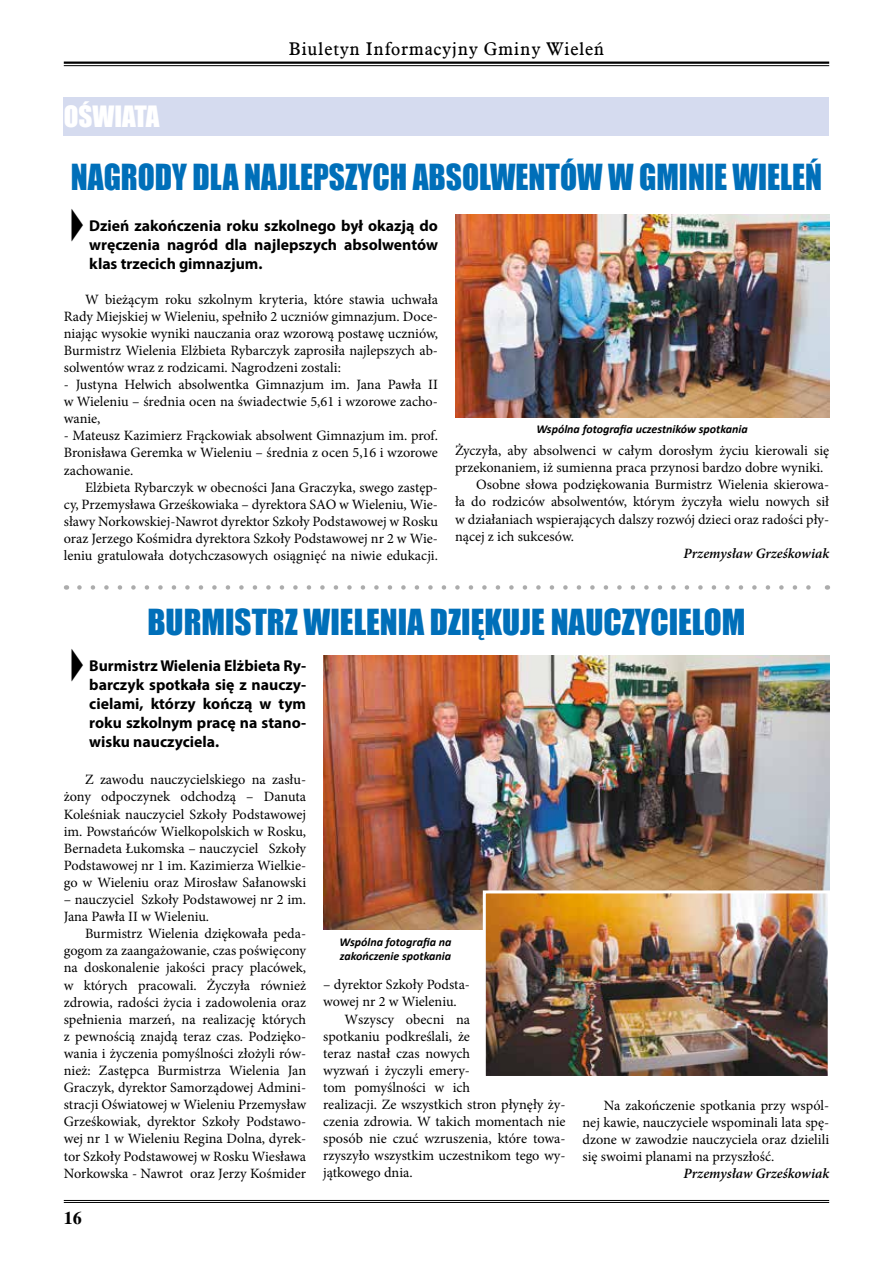
<style>
.page{position:relative;width:893px;height:1263px;background:#fff}
.page>*{position:absolute;margin:0;border:0;box-sizing:border-box;transform-origin:0 0}
.t1{font:33px "Impact";color:#006fb9;scale:.95 1}
.t2{font:33px "Impact";color:#006fb9}
.t3{font:27px "Impact";color:#fff}
.t4{font:18px "Aldine 721 EU";letter-spacing:.04em;color:#000}
.t5{font:700 18px "Dutch 801 EU";color:#000}
.t6{font:700 15.75px/18.9px "Myriad Pro";color:#000;text-align:justify}
.t7{font:14.25px/17.1px "Minion Pro";color:#000;text-align:justify}
.t8{font:italic 600 14.25px "Minion Pro";color:#000}
.t9{font:italic 700 12px/14.4px "Calibri";color:#000}
</style>
<div class="page">
<hr style="left:64px;top:62px;width:765px;height:2px;background:#000">
<hr style="left:64px;top:65px;width:765px;height:1px;background:#000">
<hr style="left:64px;top:1200px;width:765px;height:1px;background:#000">
<hr style="left:64px;top:1202px;width:765px;height:1px;background:#000">
<svg style="left:79px;top:585px;width:732px;height:5px"></svg>
<div style="left:64px;top:98px;width:765px;height:38px;background:#d5dbef"></div>
<img style="left:455px;top:215px;width:374px;height:203px">
<img style="left:323px;top:656px;width:506px;height:274px">
<img style="left:487px;top:894px;width:340px;height:181px">
<div style="left:483px;top:890px;width:348px;height:189px;border:3px solid #fff"></div>
<p class="t4" style="left:289px;top:38px;width:317px">Biuletyn Informacyjny Gminy Wieleń</p>
<h2 class="t3" style="left:64px;top:95px;width:97px">OŚWIATA</h2>
<h1 class="t1" style="left:71px;top:151px;width:792px">NAGRODY DLA NAJLEPSZYCH ABSOLWENTÓW W GMINIE WIELEŃ</h1>
<p class="t6" style="left:89px;top:216px;width:350px">Dzień zakończenia roku szkolnego był okazją do wręczenia nagród dla najlepszych absolwentów klas trzecich gimnazjum.</p>
<p class="t7" style="left:64px;top:290px;width:376px;text-indent:21px">W bieżącym roku szkolnym kryteria, które stawia uchwała Rady Miejskiej w Wieleniu, spełniło 2 uczniów gimnazjum. Doce&shy;niając wysokie wyniki nauczania oraz wzorową postawę uczniów, Burmistrz Wielenia Elżbieta Rybarczyk zaprosiła najlepszych ab&shy;solwentów wraz z rodzicami. Nagrodzeni zostali:</p>
<p class="t7" style="left:64px;top:376px;width:376px">- Justyna Helwich absolwentka Gimnazjum im. Jana Pawła II w Wieleniu – średnia ocen na świadectwie 5,61 i wzorowe zacho&shy;wanie,</p>
<p class="t7" style="left:64px;top:427px;width:376px">- Mateusz Kazimierz Frąckowiak absolwent Gimnazjum im. prof.<br>Bronisława Geremka w Wieleniu – średnia z ocen 5,16 i wzorowe zachowanie.</p>
<p class="t7" style="left:64px;top:479px;width:376px;text-indent:21px">Elżbieta Rybarczyk w obecności Jana Graczyka, swego zastęp&shy;cy, Przemysława Grześkowiaka – dyrektora SAO w Wieleniu, Wie&shy;sławy Norkowskiej-Nawrot dyrektor Szkoły Podstawowej w Rosku oraz Jerzego Kośmidra dyrektora Szkoły Podstawowej nr 2 w Wie&shy;leniu gratulowała dotychczasowych osiągnięć na niwie edukacji.</p>
<p class="t9" style="left:536px;top:421px;width:213px">Wspólna fotografia uczestników spotkania</p>
<p class="t7" style="left:455px;top:442px;width:376px">Życzyła, aby absolwenci w całym dorosłym życiu kierowali się</p>
<p class="t7" style="left:455px;top:459px;width:370px">przekonaniem, iż sumienna praca przynosi bardzo dobre wyniki.</p>
<p class="t7" style="left:476px;top:476px;width:354px">Osobne słowa podziękowania Burmistrz Wielenia skierowa-</p>
<p class="t7" style="left:455px;top:493px;width:376px">ła do rodziców absolwentów, którym życzyła wielu nowych sił</p>
<p class="t7" style="left:455px;top:510px;width:376px">w działaniach wspierających dalszy rozwój dzieci oraz radości pły-</p>
<p class="t7" style="left:455px;top:528px;width:120px">nącej z ich sukcesów.</p>
<p class="t8" style="left:683px;top:543px;width:147px">Przemysław Grześkowiak</p>
<h1 class="t2" style="left:147px;top:596px;width:600px">BURMISTRZ WIELENIA DZIĘKUJE NAUCZYCIELOM</h1>
<p class="t6" style="left:89px;top:656px;width:218px">Burmistrz Wielenia Elżbieta Ry&shy;barczyk spotkała się z nauczy&shy;cielami, którzy kończą w tym roku szkolnym pracę na stano&shy;wisku nauczyciela.</p>
<p class="t7" style="left:64px;top:771px;width:244px;text-indent:21px">Z zawodu nauczycielskiego na zasłu&shy;żony odpoczynek odchodzą – Danuta Koleśniak nauczyciel Szkoły Podstawowej im. Powstańców Wielkopolskich w Rosku, Bernadeta Łukomska – nauczyciel Szkoły Podstawowej nr 1 im. Kazimierza Wielkie&shy;go w Wieleniu oraz Mirosław Sałanowski</p>
<p class="t7" style="left:64px;top:891px;width:244px">– nauczyciel Szkoły Podstawowej nr 2 im.<br>Jana Pawła II w Wieleniu.</p>
<p class="t7" style="left:64px;top:925px;width:244px;text-indent:21px">Burmistrz Wielenia dziękowała peda&shy;gogom za zaangażowanie, czas poświęcony na doskonalenie jakości pracy placówek, w których pracowali. Życzyła również zdrowia, radości życia i zadowolenia oraz spełnienia marzeń, na realizację których z pewnością znajdą teraz czas. Podzięko&shy;wania i życzenia pomyślności złożyli rów&shy;nież: Zastępca Burmistrza Wielenia Jan Graczyk, dyrektor Samorządowej Admini&shy;stracji Oświatowej w Wieleniu Przemysław Grześkowiak, dyrektor Szkoły Podstawo&shy;wej nr 1 w Wieleniu Regina Dolna, dyrek&shy;tor Szkoły Podstawowej w Rosku Wiesława Norkowska - Nawrot oraz Jerzy Kośmider</p>
<p class="t9" style="left:339px;top:934px;width:113px">Wspólna fotografia na zakończenie spotkania</p>
<p class="t7" style="left:323px;top:976px;width:148px">– dyrektor Szkoły Podsta-</p>
<p class="t7" style="left:323px;top:993px;width:135px">wowej nr 2 w Wieleniu.</p>
<p class="t7" style="left:344px;top:1010px;width:127px">Wszyscy obecni na</p>
<p class="t7" style="left:323px;top:1027px;width:148px">spotkaniu podkreślali, że</p>
<p class="t7" style="left:323px;top:1045px;width:148px">teraz nastał czas nowych</p>
<p class="t7" style="left:323px;top:1062px;width:148px">wyzwań i życzyli emery-</p>
<p class="t7" style="left:323px;top:1079px;width:148px">tom pomyślności w ich</p>
<p class="t7" style="left:323px;top:1096px;width:244px">realizacji. Ze wszystkich stron płynęły ży-</p>
<p class="t7" style="left:323px;top:1113px;width:244px">czenia zdrowia. W takich momentach nie</p>
<p class="t7" style="left:323px;top:1130px;width:244px">sposób nie czuć wzruszenia, które towa-</p>
<p class="t7" style="left:323px;top:1147px;width:244px">rzyszyło wszystkim uczestnikom tego wy-</p>
<p class="t7" style="left:323px;top:1164px;width:91px">jątkowego dnia.</p>
<p class="t7" style="left:583px;top:1096px;width:248px;text-indent:21px">Na zakończenie spotkania przy wspól&shy;nej kawie, nauczyciele wspominali lata spę&shy;dzone w zawodzie nauczyciela oraz dzielili się swoimi planami na przyszłość.</p>
<p class="t8" style="left:683px;top:1163px;width:147px">Przemysław Grześkowiak</p>
<p class="t5" style="left:64px;top:1207px;width:19px">16</p>
</div>
